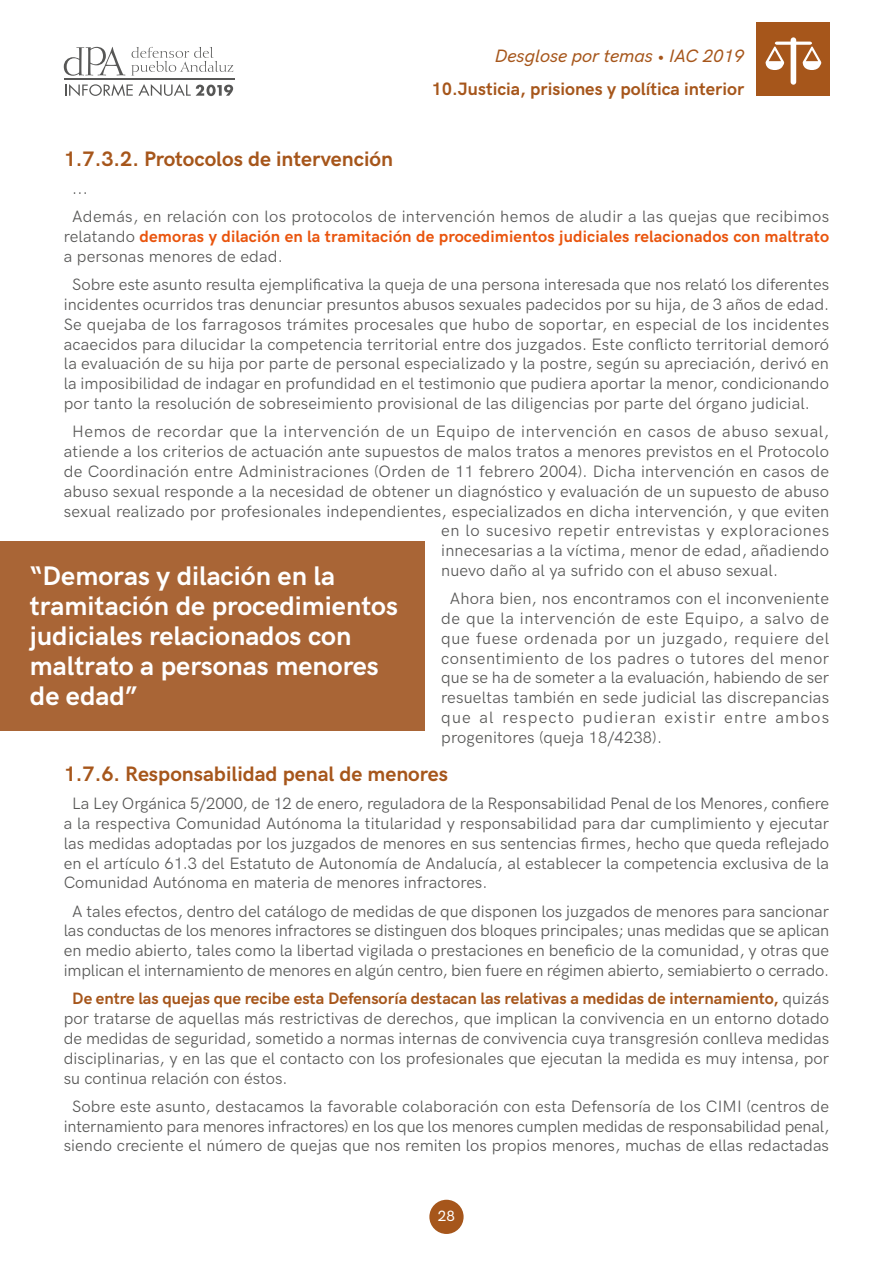
<style>
.page{position:relative;width:893px;height:1263px;background:#fff}
.page>*{position:absolute;margin:0;border:0;box-sizing:border-box;transform-origin:0 0}
.Destacado{font:700 27px/30px "HK Grotesk";color:#fff}
.Título_Nivel2{font:700 21px "HK Grotesk";color:#a6561b}
.t1{font:700 18px "HK Grotesk";color:#a6561b}
.t2{font:italic 500 18px "HK Grotesk";color:#a6561b}
.t3{font:16.5px/19.8px "HK Grotesk";letter-spacing:.005em;color:#575756;text-align:justify}
.t4{font:16.5px "HK Grotesk";letter-spacing:.035em;color:#575756}
.t5{font:500 15px "HK Grotesk";color:#fff}
.s1{font-weight:700;color:#e9540d}
.s2{font-weight:700;color:#a6561b}
</style>
<div class="page">
<div style="left:429px;top:1200px;width:35px;height:34px;background:#a6561b;border-radius:50%"></div>
<svg style="left:131px;top:47px;width:102px;height:29px"></svg>
<svg style="left:64px;top:47px;width:61px;height:29px"></svg>
<hr style="left:64px;top:78px;width:170px;height:1px;background:#575756">
<svg style="left:65px;top:84px;width:168px;height:12px"></svg>
<div style="left:757px;top:23px;width:73px;height:73px;background:#a6561b"></div>
<svg style="left:766px;top:37px;width:55px;height:48px"></svg>
<div style="left:0;top:541px;width:424px;height:189px;background:#a96536"></div>
<p class="t2" style="left:495px;top:42px;width:251px">Desglose por temas • IAC 2019</p>
<p class="t1" style="left:431px;top:75px;width:314px">10.Justicia, prisiones y política interior</p>
<p class="Título_Nivel2" style="left:64px;top:143px;width:331px">1.7.3.2. Protocolos de intervención</p>
<p class="t3" style="left:72px;top:177px;width:17px">...</p>
<p class="t3" style="left:64px;top:205px;width:767px;text-indent:9px">Además, en relación con los protocolos de intervención hemos de aludir a las quejas que recibimos relatando <span class="s1">demoras y dilación en la tramitación de procedimientos judiciales relacionados con maltrato </span>a personas menores de edad.</p>
<p class="t3" style="left:64px;top:273px;width:767px;text-indent:9px">Sobre este asunto resulta ejemplificativa la queja de una persona interesada que nos relató los diferentes incidentes ocurridos tras denunciar presuntos abusos sexuales padecidos por su hija, de 3 años de edad.<br>Se quejaba de los farragosos trámites procesales que hubo de soportar, en especial de los incidentes acaecidos para dilucidar la competencia territorial entre dos juzgados. Este conflicto territorial demoró la evaluación de su hija por parte de personal especializado y la postre, según su apreciación, derivó en la imposibilidad de indagar en profundidad en el testimonio que pudiera aportar la menor, condicionando por tanto la resolución de sobreseimiento provisional de las diligencias por parte del órgano judicial.</p>
<p class="t4" style="left:72px;top:419px;width:758px">Hemos de recordar que la intervención de un Equipo de intervención en casos de abuso sexual,</p>
<p class="t3" style="left:64px;top:440px;width:767px">atiende a los criterios de actuación ante supuestos de malos tratos a menores previstos en el Protocolo</p>
<p class="t3" style="left:64px;top:460px;width:767px">de Coordinación entre Administraciones (Orden de 11 febrero 2004). Dicha intervención en casos de</p>
<p class="t3" style="left:64px;top:480px;width:767px">abuso sexual responde a la necesidad de obtener un diagnóstico y evaluación de un supuesto de abuso</p>
<p class="t3" style="left:64px;top:500px;width:767px">sexual realizado por profesionales independientes, especializados en dicha intervención, y que eviten</p>
<p class="t4" style="left:441px;top:518px;width:389px">en lo sucesivo repetir entrevistas y exploraciones</p>
<p class="t3" style="left:441px;top:539px;width:389px">innecesarias a la víctima, menor de edad, añadiendo</p>
<p class="t3" style="left:441px;top:559px;width:338px">nuevo daño al ya sufrido con el abuso sexual.</p>
<p class="t3" style="left:441px;top:587px;width:389px;text-indent:9px">Ahora bien, nos encontramos con el inconveniente de que la intervención de este Equipo, a salvo de que fuese ordenada por un juzgado, requiere del consentimiento de los padres o tutores del menor que se ha de someter a la evaluación, habiendo de ser resueltas también en sede judicial las discrepancias que al respecto pudieran existir entre ambos progenitores (queja 18/4238).</p>
<p class="Título_Nivel2" style="left:64px;top:758px;width:386px">1.7.6. Responsabilidad penal de menores</p>
<p class="t3" style="left:64px;top:792px;width:767px;text-indent:9px">La Ley Orgánica 5/2000, de 12 de enero, reguladora de la Responsabilidad Penal de los Menores, confiere a la respectiva Comunidad Autónoma la titularidad y responsabilidad para dar cumplimiento y ejecutar las medidas adoptadas por los juzgados de menores en sus sentencias firmes, hecho que queda reflejado en el artículo 61.3 del Estatuto de Autonomía de Andalucía, al establecer la competencia exclusiva de la Comunidad Autónoma en materia de menores infractores.</p>
<p class="t3" style="left:64px;top:900px;width:767px;text-align:center">A tales efectos, dentro del catálogo de medidas de que disponen los juzgados de menores para sancionar las conductas de los menores infractores se distinguen dos bloques principales; unas medidas que se aplican en medio abierto, tales como la libertad vigilada o prestaciones en beneficio de la comunidad, y otras que implican el internamiento de menores en algún centro, bien fuere en régimen abierto, semiabierto o cerrado.</p>
<p class="t3" style="left:64px;top:987px;width:767px;text-indent:9px"><span class="s2">De entre las quejas que recibe esta Defensoría destacan las relativas a medidas de internamiento,</span> quizás por tratarse de aquellas más restrictivas de derechos, que implican la convivencia en un entorno dotado de medidas de seguridad, sometido a normas internas de convivencia cuya transgresión conlleva medidas disciplinarias, y en las que el contacto con los profesionales que ejecutan la medida es muy intensa, por su continua relación con éstos.</p>
<p class="t3" style="left:64px;top:1095px;width:767px;text-align:center">Sobre este asunto, destacamos la favorable colaboración con esta Defensoría de los CIMI (centros de internamiento para menores infractores) en los que los menores cumplen medidas de responsabilidad penal, siendo creciente el número de quejas que nos remiten los propios menores, muchas de ellas redactadas</p>
<p class="Destacado" style="left:30px;top:559px;width:370px">“Demoras y dilación en la tramitación de procedimientos judiciales relacionados con maltrato a personas menores de edad”</p>
<p class="t5" style="left:438px;top:1205px;width:19px">28</p>
</div>
